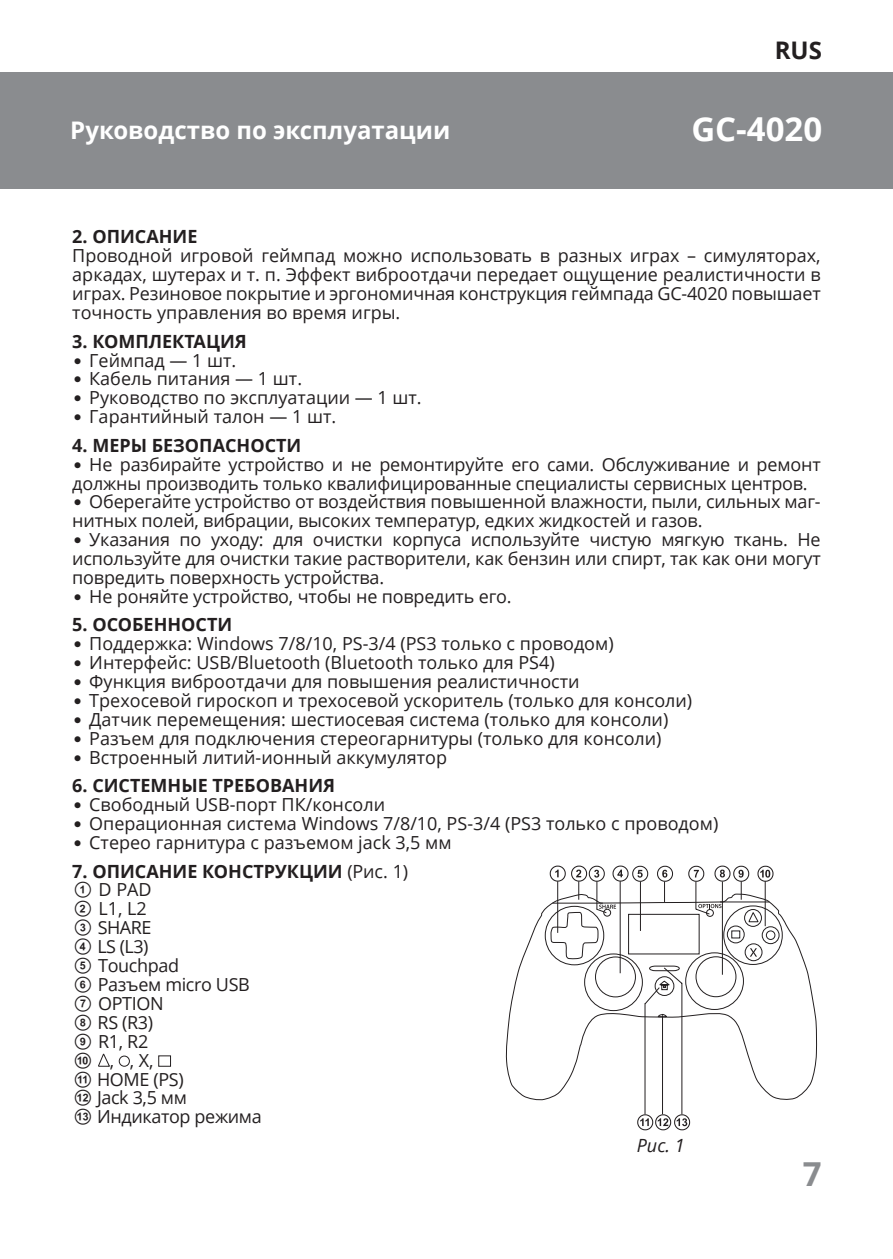
<style>
.page{position:relative;width:893px;height:1259px;background:#fff}
.page>*{position:absolute;margin:0;border:0;box-sizing:border-box;transform-origin:0 0}
.t1{font:700 33px "Open Sans";color:#fff}
.t2{font:700 33px "Open Sans";color:#8a8c8f}
.t3{font:700 24.3px "Open Sans";color:#fff}
.t4{font:700 24.3px "Open Sans";color:#231f20}
.t5{font:700 18.3px "Open Sans";color:#231f20}
.t6{font:18.3px "Open Sans";color:#231f20}
.t7{font:italic 18.3px "Open Sans";color:#231f20}
.t8{font:18px/18.9px "Open Sans";color:#231f20;text-align:justify}
.t9{font:18px/18.9px "Open Sans";letter-spacing:-.02em;color:#231f20}
.s1{font-family:"Pragmatica";font-weight:700;font-size:16.5px}
.s2{font-size:18px}
.s3{font-family:"SVEN"}
</style>
<div class="page">
<div style="left:0;top:72px;width:893px;height:117px;background:#8a8c8f"></div>
<svg style="left:98px;top:1053px;width:12px;height:14px"></svg>
<div style="left:119px;top:1055px;width:11px;height:11px;border:1px solid #231f20;border-radius:50%"></div>
<div style="left:158px;top:1055px;width:13px;height:11px;border:1px solid #231f20"></div>
<svg style="left:506px;top:904px;width:311px;height:197px"></svg>
<svg style="left:550px;top:865px;width:226px;height:265px"></svg>
<h2 class="t4" style="left:775px;top:33px;width:49px">RUS</h2>
<h2 class="t3" style="left:70px;top:113px;width:382px">Руководство по эксплуатации</h2>
<h1 class="t1" style="left:691px;top:105px;width:132px">GC-4020</h1>
<p class="t5" style="left:72px;top:224px;width:127px">2. ОПИСАНИЕ</p>
<p class="t8" style="left:72px;top:246px;width:750px">Проводной игровой геймпад можно использовать в разных играх – симуляторах, аркадах, шутерах и т. п. Эффект виброотдачи передает ощущение реалистичности в играх. Резиновое покрытие и эргономичная конструкция геймпада GC-4020 повышает точность управления во время игры.</p>
<p class="t5" style="left:72px;top:328px;width:176px">3. КОМПЛЕКТАЦИЯ</p>
<p class="t8" style="left:72px;top:350px;width:166px"><span class="s1">•</span> Геймпад — 1 шт.</p>
<p class="t8" style="left:72px;top:369px;width:231px"><span class="s1">•</span> Кабель питания — 1 шт.</p>
<p class="t8" style="left:72px;top:388px;width:351px"><span class="s1">•</span> Руководство по эксплуатации — 1 шт.</p>
<p class="t8" style="left:72px;top:407px;width:265px"><span class="s1">•</span> Гарантийный талон — 1 шт.</p>
<p class="t5" style="left:72px;top:432px;width:231px">4. МЕРЫ БЕЗОПАСНОСТИ</p>
<p class="t8" style="left:72px;top:454px;width:750px"><span class="s1">•</span> Не разбирайте устройство и не ремонтируйте его сами. Обслуживание и ремонт должны производить только квалифицированные специалисты сервисных центров.</p>
<p class="t8" style="left:72px;top:492px;width:750px"><span class="s1">•</span> Оберегайте устройство от воздействия повышенной влажности, пыли, сильных маг&shy;нитных полей, вибрации, высоких температур, едких жидкостей и газов.</p>
<p class="t8" style="left:72px;top:530px;width:750px"><span class="s1">•</span> Указания по уходу: для очистки корпуса используйте чистую мягкую ткань. Не используйте для очистки такие растворители, как бензин или спирт, так как они могут повредить поверхность устройства.</p>
<p class="t8" style="left:72px;top:586px;width:441px"><span class="s1">•</span> Не роняйте устройство, чтобы не повредить его.</p>
<p class="t5" style="left:72px;top:612px;width:161px">5. ОСОБЕННОСТИ</p>
<p class="t8" style="left:72px;top:634px;width:543px"><span class="s1">•</span> Поддержка: Windows 7/8/10, PS-3/4 (PS3 только с проводом)</p>
<p class="t8" style="left:72px;top:653px;width:484px"><span class="s1">•</span> Интерфейс: USB/Bluetooth (Bluetooth только для PS4)</p>
<p class="t8" style="left:72px;top:672px;width:509px"><span class="s1">•</span> Функция виброотдачи для повышения реалистичности</p>
<p class="t8" style="left:72px;top:690px;width:621px"><span class="s1">•</span> Трехосевой гироскоп и трехосевой ускоритель (только для консоли)</p>
<p class="t8" style="left:72px;top:709px;width:598px"><span class="s1">•</span> Датчик перемещения: шестиосевая система (только для консоли)</p>
<p class="t8" style="left:72px;top:728px;width:591px"><span class="s1">•</span> Разъем для подключения стереогарнитуры (только для консоли)</p>
<p class="t8" style="left:72px;top:747px;width:376px"><span class="s1">•</span> Встроенный литий-ионный аккумулятор</p>
<p class="t5" style="left:72px;top:773px;width:264px">6. СИСТЕМНЫЕ ТРЕБОВАНИЯ</p>
<p class="t8" style="left:72px;top:795px;width:314px"><span class="s1">•</span> Свободный USB-порт ПК/консоли</p>
<p class="t8" style="left:72px;top:813px;width:647px"><span class="s1">•</span> Операционная система Windows 7/8/10, PS-3/4 (PS3 только с проводом)</p>
<p class="t8" style="left:72px;top:832px;width:381px"><span class="s1">•</span> Стерео гарнитура с разъемом jack 3,5 мм</p>
<p class="t5" style="left:72px;top:858px;width:49px">7. Описание</p>
<p class="t5" style="left:202px;top:858px;width:14px">конструкции</p>
<p class="t6" style="left:347px;top:858px;width:62px"><span class="s2">(</span>Рис. 1<span class="s2">)</span></p>
<p class="t9" style="left:72px;top:880px;width:191px"><span class="s3">A</span> D PAD<br><span class="s3">B</span> L1, L2<br><span class="s3">C</span> SHARE<br><span class="s3">D</span> LS (L3)<br><span class="s3">E</span> Touchpad<br><span class="s3">F</span> Разъем micro USB<br><span class="s3">G</span> OPTION<br><span class="s3">H</span> RS (R3)<br><span class="s3">I</span> R1, R2<br><span class="s3">J</span> , , Χ,<br><span class="s3">K</span> HOME (PS)<br><span class="s3">L</span> Jack 3,5 мм<br><span class="s3">M</span> Индикатор режима</p>
<p class="t7" style="left:637px;top:1132px;width:49px">Рис. 1</p>
<h1 class="t2" style="left:803px;top:1151px;width:20px">7</h1>
</div>
